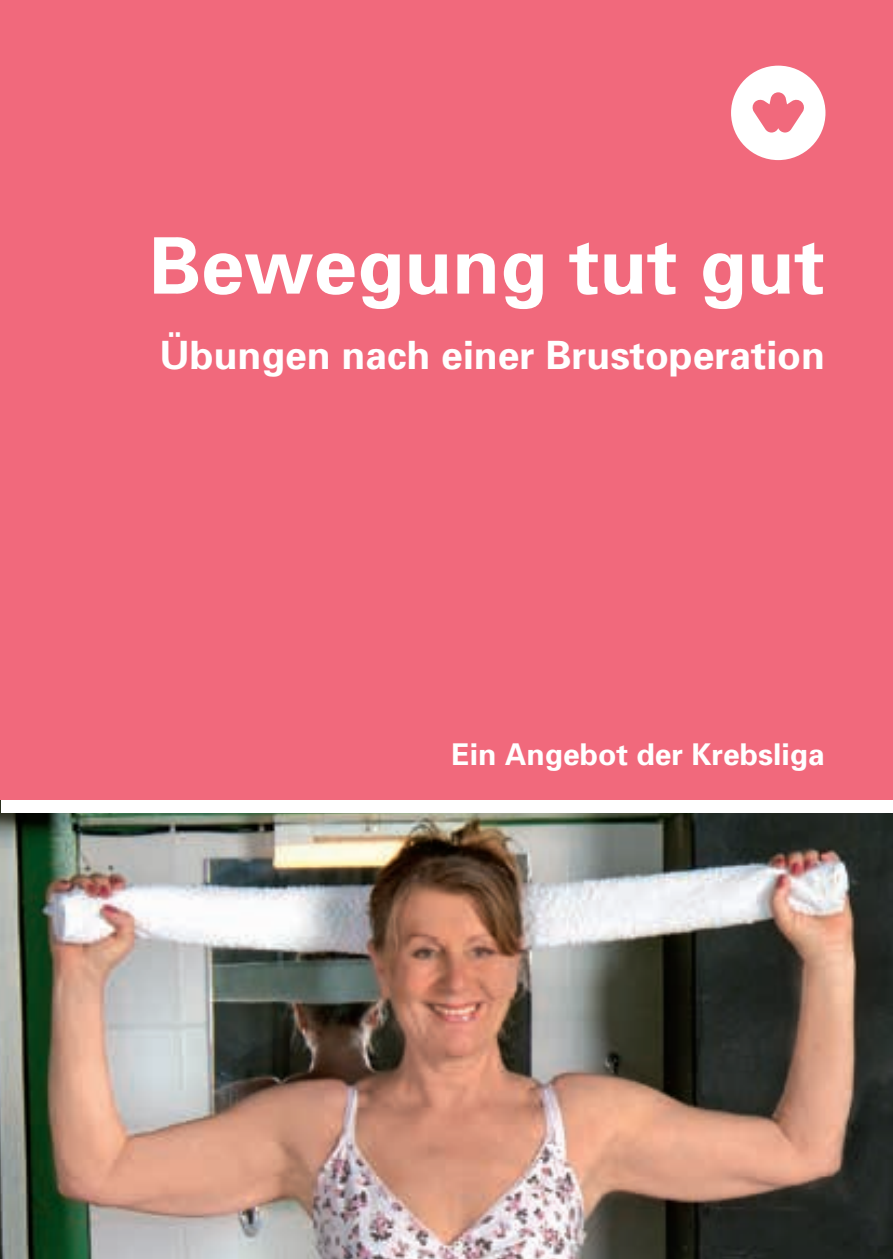
<style>
.page{position:relative;width:893px;height:1259px;background:#fff}
.page>*{position:absolute;margin:0;border:0;box-sizing:border-box;transform-origin:0 0}
.t1{font:700 78px "Univers";color:#fff}
.t2{font:700 39px "Univers";color:#fff}
.t3{font:700 30px "Univers";color:#fff}
</style>
<div class="page">
<img style="left:0;top:799px;width:893px;height:460px">
<div style="left:0;top:0;width:893px;height:799px;background:#f1697c"></div>
<svg style="left:731px;top:66px;width:94px;height:94px"></svg>
<div style="left:2px;top:799px;width:891px;height:13px;background:#fff"></div>
<h1 class="t1" style="left:149px;top:216px;width:678px">Bewegung tut gut</h1>
<p class="t2" style="left:160px;top:330px;width:667px">Übungen nach einer Brustoperation</p>
<p class="t3" style="left:451px;top:734px;width:375px">Ein Angebot der Krebsliga</p>
</div>
